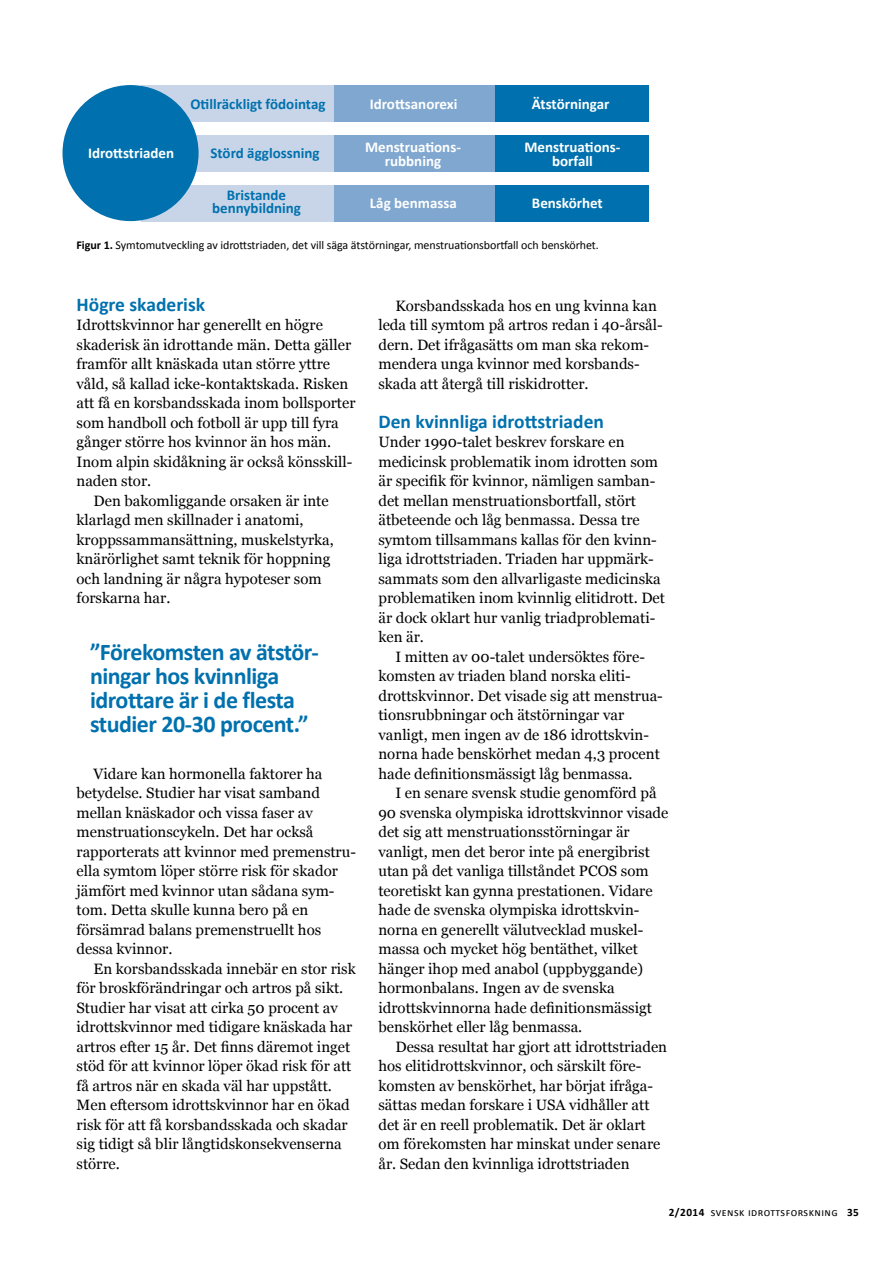
<style>
.page{position:relative;width:893px;height:1263px;background:#fff}
.page>*{position:absolute;margin:0;border:0;box-sizing:border-box;transform-origin:0 0}
.t1{font:700 24px/24px "Calibri";letter-spacing:-.02em;color:#0071ae}
.t2{font:700 19.5px "Calibri";color:#0071ae}
.t3{font:15px/19.5px "Georgia";color:#000}
.t4{font:700 15px/13.5px "Calibri";color:#fff;text-align:center}
.t5{font:700 15px/13.5px "Calibri";color:#0071ae;text-align:center}
.t6{font:12px "Calibri";letter-spacing:-.005em;color:#000}
.t7{font:11.25px "Calibri";letter-spacing:.04em;color:#000}
.s1{font-weight:700}
</style>
<div class="page">
<div style="left:141px;top:185px;width:507px;height:36px;background:#c8d5e8"></div>
<div style="left:141px;top:136px;width:507px;height:36px;background:#c8d5e8"></div>
<div style="left:141px;top:86px;width:507px;height:36px;background:#c8d5e8"></div>
<div style="left:63px;top:85px;width:136px;height:136px;background:#0071ae;border-radius:50%"></div>
<div style="left:334px;top:86px;width:161px;height:36px;background:#80a7cf"></div>
<div style="left:495px;top:86px;width:153px;height:36px;background:#0071ae"></div>
<div style="left:334px;top:135px;width:161px;height:36px;background:#80a7cf"></div>
<div style="left:334px;top:185px;width:161px;height:36px;background:#80a7cf"></div>
<div style="left:495px;top:136px;width:153px;height:36px;background:#0071ae"></div>
<div style="left:495px;top:185px;width:153px;height:36px;background:#0071ae"></div>
<p class="t4" style="left:88px;top:146px;width:88px">Idrottstriaden</p>
<p class="t5" style="left:190px;top:98px;width:137px">Otillräckligt födointag</p>
<p class="t5" style="left:210px;top:146px;width:111px">Störd ägglossning</p>
<p class="t5" style="left:212px;top:188px;width:90px">Bristande bennybildning</p>
<p class="t4" style="left:370px;top:98px;width:89px">Idrottsanorexi</p>
<p class="t4" style="left:365px;top:141px;width:97px">Menstruations&shy;rubbning</p>
<p class="t4" style="left:370px;top:196px;width:88px">Låg benmassa</p>
<p class="t4" style="left:532px;top:98px;width:79px">Ätstörningar</p>
<p class="t4" style="left:524px;top:141px;width:97px">Menstruations&shy;borfall</p>
<p class="t4" style="left:532px;top:196px;width:72px">Benskörhet</p>
<p class="t6" style="left:77px;top:237px;width:524px"><span class="s1">Figur 1.</span> Symtomutveckling av idrottstriaden, det vill säga ätstörningar, menstruationsbortfall och benskörhet.</p>
<h2 class="t2" style="left:77px;top:292px;width:130px">Högre skaderisk</h2>
<p class="t3" style="left:77px;top:314px;width:248px">Idrottskvinnor har generellt en högre</p>
<p class="t3" style="left:77px;top:334px;width:276px">skaderisk än idrottande män. Detta gäller</p>
<p class="t3" style="left:77px;top:353px;width:255px">framför allt knäskada utan större yttre</p>
<p class="t3" style="left:77px;top:373px;width:273px">våld, så kallad icke-kontaktskada. Risken</p>
<p class="t3" style="left:77px;top:392px;width:280px">att få en korsbandsskada inom bollsporter</p>
<p class="t3" style="left:77px;top:412px;width:264px">som handboll och fotboll är upp till fyra</p>
<p class="t3" style="left:77px;top:431px;width:256px">gånger större hos kvinnor än hos män.</p>
<p class="t3" style="left:77px;top:451px;width:277px">Inom alpin skidåkning är också könsskill-</p>
<p class="t3" style="left:77px;top:470px;width:76px">naden stor.</p>
<p class="t3" style="left:94px;top:490px;width:237px">Den bakomliggande orsaken är inte</p>
<p class="t3" style="left:77px;top:509px;width:229px">klarlagd men skillnader i anatomi,</p>
<p class="t3" style="left:77px;top:529px;width:259px">kroppssammansättning, muskelstyrka,</p>
<p class="t3" style="left:77px;top:548px;width:255px">knärörlighet samt teknik för hoppning</p>
<p class="t3" style="left:77px;top:568px;width:247px">och landning är några hypoteser som</p>
<p class="t3" style="left:77px;top:587px;width:95px">forskarna har.</p>
<h1 class="t1" style="left:90px;top:640px;width:230px">”Förekomsten av ätstör&shy;ningar hos kvinnliga idrottare är i de flesta studier 20-30 procent.”</h1>
<p class="t3" style="left:77px;top:763px;width:281px;text-indent:17px">Vidare kan hormonella faktorer ha betydelse. Studier har visat samband mellan knäskador och vissa faser av menstruationscykeln. Det har också rapporterats att kvinnor med premenstru&shy;ella symtom löper större risk för skador jämfört med kvinnor utan sådana sym&shy;tom. Detta skulle kunna bero på en försämrad balans premenstruellt hos dessa kvinnor.</p>
<p class="t3" style="left:77px;top:958px;width:281px;text-indent:17px">En korsbandsskada innebär en stor risk för broskförändringar och artros på sikt.<br>Studier har visat att cirka 50 procent av idrottskvinnor med tidigare knäskada har artros efter 15 år. Det finns däremot inget stöd för att kvinnor löper ökad risk för att få artros när en skada väl har uppstått.<br>Men eftersom idrottskvinnor har en ökad risk för att få korsbandsskada och skadar sig tidigt så blir långtidskonsekvenserna större.</p>
<p class="t3" style="left:378px;top:295px;width:286px;text-indent:17px">Korsbandsskada hos en ung kvinna kan leda till symtom på artros redan i 40-årsål&shy;dern. Det ifrågasätts om man ska rekom&shy;mendera unga kvinnor med korsbands&shy;skada att återgå till riskidrotter.</p>
<h2 class="t2" style="left:378px;top:409px;width:227px">Den kvinnliga idrottstriaden</h2>
<p class="t3" style="left:378px;top:431px;width:288px">Under 1990-talet beskrev forskare en medicinsk problematik inom idrotten som är specifik för kvinnor, nämligen samban&shy;det mellan menstruationsbortfall, stört ätbeteende och låg benmassa. Dessa tre symtom tillsammans kallas för den kvinn&shy;liga idrottstriaden. Triaden har uppmärk&shy;sammats som den allvarligaste medicinska problematiken inom kvinnlig elitidrott. Det är dock oklart hur vanlig triadproblemati&shy;ken är.</p>
<p class="t3" style="left:378px;top:646px;width:286px;text-indent:17px">I mitten av 00-talet undersöktes före&shy;komsten av triaden bland norska eliti&shy;drottskvinnor. Det visade sig att menstrua&shy;tionsrubbningar och ätstörningar var vanligt, men ingen av de 186 idrottskvin&shy;norna hade benskörhet medan 4,3 procent hade definitionsmässigt låg benmassa.</p>
<p class="t3" style="left:378px;top:782px;width:291px;text-indent:17px">I en senare svensk studie genomförd på 90 svenska olympiska idrottskvinnor visade det sig att menstruationsstörningar är vanligt, men det beror inte på energibrist utan på det vanliga tillståndet PCOS som teoretiskt kan gynna prestationen. Vidare hade de svenska olympiska idrottskvin&shy;norna en generellt välutvecklad muskel&shy;massa och mycket hög bentäthet, vilket hänger ihop med anabol (uppbyggande) hormonbalans. Ingen av de svenska idrottskvinnorna hade definitionsmässigt benskörhet eller låg benmassa.</p>
<p class="t3" style="left:378px;top:1036px;width:290px;text-indent:17px">Dessa resultat har gjort att idrottstriaden hos elitidrottskvinnor, och särskilt före&shy;komsten av benskörhet, har börjat ifråga&shy;sättas medan forskare i USA vidhåller att det är en reell problematik. Det är oklart om förekomsten har minskat under senare år. Sedan den kvinnliga idrottstriaden</p>
<p class="t7" style="left:669px;top:1205px;width:192px"><span class="s1">2/2014</span> svensk idrottsforskning <span class="s1">35</span></p>
</div>
